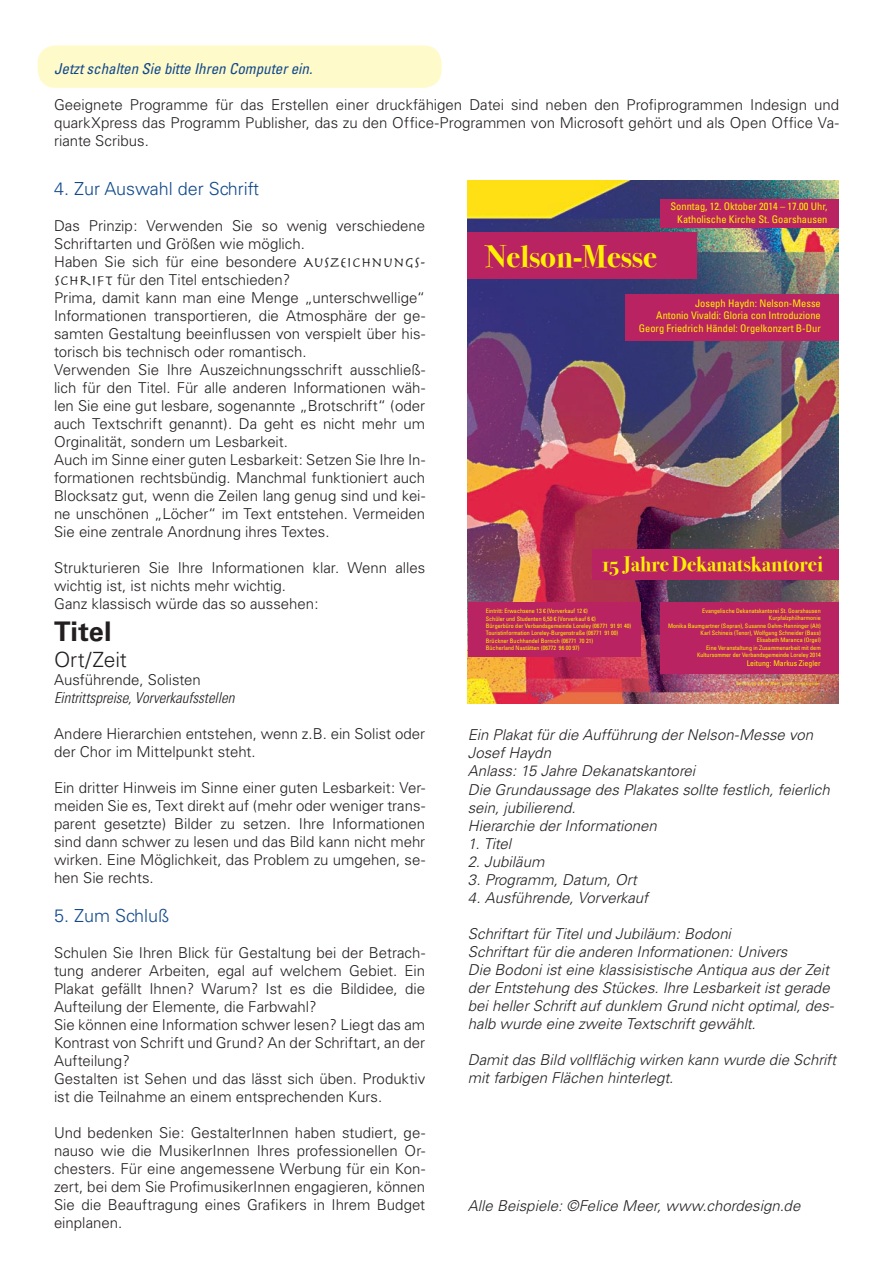
<style>
.page{position:relative;width:893px;height:1263px;background:#fff}
.page>*{position:absolute;margin:0;border:0;box-sizing:border-box;transform-origin:0 0}
.t1{font:31.35px "Bodoni Svty Two OSITCTT Bold";color:#fff101}
.t2{font:700 27px "Univers";letter-spacing:.005em;color:#231f20}
.t3{font:300 21px "Univers";letter-spacing:-.01em;color:#231f20}
.t4{font:20.85px "Bodoni Svty Two OSITCTT Bold";color:#fff101}
.t5{font:300 18px "Univers";color:#12498c}
.t6{font:300 15px/18px "Univers";color:#231f20;text-align:justify}
.t7{font:italic 300 15px/18px "Univers";color:#231f20}
.t8{font:italic condensed 15px "Univers";color:#12498c}
.t9{font:italic 300 condensed 15px "Univers";letter-spacing:-.005em;color:#231f20}
.t10{font:condensed 10.5px/12.6px "Univers";color:#fff101;text-align:right}
.t11{font:condensed 7.8px "Univers";color:#fff101}
.t12{font:condensed 6.15px/7.4px "Univers";color:#fff101}
.t13{font:condensed 4.35px "Univers";letter-spacing:.025em;color:#fff101}
.s1{font-family:"Herculanum";font-weight:400}
</style>
<div class="page">
<div style="left:38px;top:45px;width:404px;height:43px;background:#fffaca;border-radius:18px"></div>
<img style="left:468px;top:181px;width:371px;height:523px">
<div style="left:593px;top:549px;width:246px;height:30px;background:#ba2362"></div>
<div style="left:468px;top:233px;width:229px;height:46px;background:#ba2362"></div>
<div style="left:626px;top:294px;width:213px;height:47px;background:#ba2362"></div>
<div style="left:468px;top:602px;width:172px;height:55px;background:#ba2362"></div>
<div style="left:661px;top:199px;width:178px;height:29px;background:#ba2362"></div>
<div style="left:661px;top:603px;width:178px;height:71px;background:#ba2362"></div>
<p class="t8" style="left:54px;top:59px;width:260px">Jetzt schalten Sie bitte Ihren Computer ein.</p>
<p class="t6" style="left:54px;top:96px;width:786px">Geeignete Programme für das Erstellen einer druckfähigen Datei sind neben den Profiprogrammen Indesign und quarkXpress das Programm Publisher, das zu den Office-Programmen von Microsoft gehört und als Open Office Va&shy;riante Scribus.</p>
<p class="t5" style="left:54px;top:178px;width:206px">4. Zur Auswahl der Schrift</p>
<p class="t6" style="left:54px;top:217px;width:373px">Das Prinzip: Verwenden Sie so wenig verschiedene<br>Schriftarten und Größen wie möglich.</p>
<p class="t6" style="left:54px;top:253px;width:373px">Haben Sie sich für eine besondere <span class="s1">AUSZEICHNUNGS-<br>SCHRIFT</span> für den Titel entschieden?</p>
<p class="t6" style="left:54px;top:289px;width:373px">Prima, damit kann man eine Menge „unterschwellige“ Informationen transportieren, die Atmosphäre der ge&shy;samten Gestaltung beeinflussen von verspielt über his&shy;torisch bis technisch oder romantisch.</p>
<p class="t6" style="left:54px;top:361px;width:373px">Verwenden Sie Ihre Auszeichnungsschrift ausschließ&shy;lich für den Titel. Für alle anderen Informationen wäh&shy;len Sie eine gut lesbare, sogenannte „Brotschrift“ (oder auch Textschrift genannt). Da geht es nicht mehr um Orginalität, sondern um Lesbarkeit.</p>
<p class="t6" style="left:54px;top:451px;width:373px">Auch im Sinne einer guten Lesbarkeit: Setzen Sie Ihre In&shy;formationen rechtsbündig. Manchmal funktioniert auch Blocksatz gut, wenn die Zeilen lang genug sind und kei&shy;ne unschönen „Löcher“ im Text entstehen. Vermeiden Sie eine zentrale Anordnung ihres Textes.</p>
<p class="t6" style="left:54px;top:559px;width:373px">Strukturieren Sie Ihre Informationen klar. Wenn alles wichtig ist, ist nichts mehr wichtig.</p>
<p class="t6" style="left:54px;top:595px;width:266px">Ganz klassisch würde das so aussehen:</p>
<p class="t2" style="left:54px;top:616px;width:59px">Titel</p>
<p class="t3" style="left:54px;top:646px;width:74px">Ort/Zeit</p>
<p class="t6" style="left:54px;top:670px;width:148px">Ausführende, Solisten</p>
<p class="t9" style="left:54px;top:688px;width:182px">Eintrittspreise, Vorverkaufsstellen</p>
<p class="t6" style="left:54px;top:724px;width:373px">Andere Hierarchien entstehen, wenn z.B. ein Solist oder der Chor im Mittelpunkt steht.</p>
<p class="t6" style="left:54px;top:778px;width:373px">Ein dritter Hinweis im Sinne einer guten Lesbarkeit: Ver&shy;meiden Sie es, Text direkt auf (mehr oder weniger trans&shy;parent gesetzte) Bilder zu setzen. Ihre Informationen sind dann schwer zu lesen und das Bild kann nicht mehr wirken. Eine Möglichkeit, das Problem zu umgehen, se&shy;hen Sie rechts.</p>
<p class="t5" style="left:54px;top:905px;width:117px">5. Zum Schluß</p>
<p class="t6" style="left:54px;top:944px;width:373px">Schulen Sie Ihren Blick für Gestaltung bei der Betrach&shy;tung anderer Arbeiten, egal auf welchem Gebiet. Ein Plakat gefällt Ihnen? Warum? Ist es die Bildidee, die Aufteilung der Elemente, die Farbwahl?</p>
<p class="t6" style="left:54px;top:1016px;width:373px">Sie können eine Information schwer lesen? Liegt das am Kontrast von Schrift und Grund? An der Schriftart, an der Aufteilung?</p>
<p class="t6" style="left:54px;top:1070px;width:373px">Gestalten ist Sehen und das lässt sich üben. Produktiv ist die Teilnahme an einem entsprechenden Kurs.</p>
<p class="t6" style="left:54px;top:1124px;width:373px">Und bedenken Sie: GestalterInnen haben studiert, ge&shy;nauso wie die MusikerInnen Ihres professionellen Or&shy;chesters. Für eine angemessene Werbung für ein Kon&shy;zert, bei dem Sie ProfimusikerInnen engagieren, können Sie die Beauftragung eines Grafikers in Ihrem Budget einplanen.</p>
<p class="t10" style="left:670px;top:200px;width:158px">Sonntag, 12. Oktober 2014 – 17.00 Uhr,<br>Katholische Kirche St. Goarshausen</p>
<p class="t1" style="left:486px;top:238px;width:172px">Nelson-Messe</p>
<p class="t10" style="left:639px;top:297px;width:184px">Joseph Haydn: Nelson-Messe<br>Antonio Vivaldi: Gloria con Introduzione<br>Georg Friedrich Händel: Orgelkonzert B-Dur</p>
<p class="t4" style="left:602px;top:551px;width:223px">15 Jahre Dekanatskantorei</p>
<p class="t12" style="left:668px;top:607px;width:154px;text-align:right">Evangelische Dekanatskantorei St. Goarshausen Kurpfalzphilharmonie<br>Monika Baumgartner (Sopran), Susanne Oehm-Henninger (Alt)<br>Karl Schineis (Tenor), Wolfgang Schneider (Bass)<br>Elisabeth Maranca (Orgel)<br>Eine Veranstaltung in Zusammenarbeit mit dem<br>Kultursommer der Verbandsgemeinde Loreley 2014</p>
<p class="t11" style="left:747px;top:658px;width:75px">Leitung: Markus Ziegler</p>
<p class="t13" style="left:736px;top:681px;width:84px">Gestaltung: Felice Meer, www.chordesign.de</p>
<p class="t12" style="left:486px;top:607px;width:147px">Eintritt: Erwachsene 13 € (Vorverkauf 12 €)<br>Schüler und Studenten 6,50 € (Vorverkauf 6 €)<br>Bürgerbüro der Verbandsgemeinde Loreley (06771 91 91 40)<br>Touristinformation Loreley-Burgenstraße (06771 91 00)<br>Brückner Buchhandel Bornich (06771 70 21)<br>Bücherland Nastätten (06772 96 00 97)</p>
<p class="t7" style="left:468px;top:726px;width:347px">Ein Plakat für die Aufführung der Nelson-Messe von<br>Josef Haydn</p>
<p class="t7" style="left:468px;top:762px;width:229px">Anlass: 15 Jahre Dekanatskantorei</p>
<p class="t7" style="left:468px;top:780px;width:364px">Die Grundaussage des Plakates sollte festlich, feierlich sein, jubilierend.</p>
<p class="t7" style="left:468px;top:816px;width:191px">Hierarchie der Informationen</p>
<p class="t7" style="left:468px;top:834px;width:45px">1. Titel</p>
<p class="t7" style="left:468px;top:852px;width:78px">2. Jubiläum</p>
<p class="t7" style="left:468px;top:870px;width:171px">3. Programm, Datum, Ort</p>
<p class="t7" style="left:468px;top:888px;width:182px">4. Ausführende, Vorverkauf</p>
<p class="t7" style="left:468px;top:924px;width:265px">Schriftart für Titel und Jubiläum: Bodoni</p>
<p class="t7" style="left:468px;top:942px;width:321px">Schriftart für die anderen Informationen: Univers</p>
<p class="t7" style="left:468px;top:960px;width:368px">Die Bodoni ist eine klassisistische Antiqua aus der Zeit der Entstehung des Stückes. Ihre Lesbarkeit ist gerade bei heller Schrift auf dunklem Grund nicht optimal, des&shy;halb wurde eine zweite Textschrift gewählt.</p>
<p class="t7" style="left:468px;top:1050px;width:370px">Damit das Bild vollflächig wirken kann wurde die Schrift mit farbigen Flächen hinterlegt.</p>
<p class="t7" style="left:468px;top:1197px;width:334px">Alle Beispiele: ©Felice Meer, www.chordesign.de</p>
</div>
